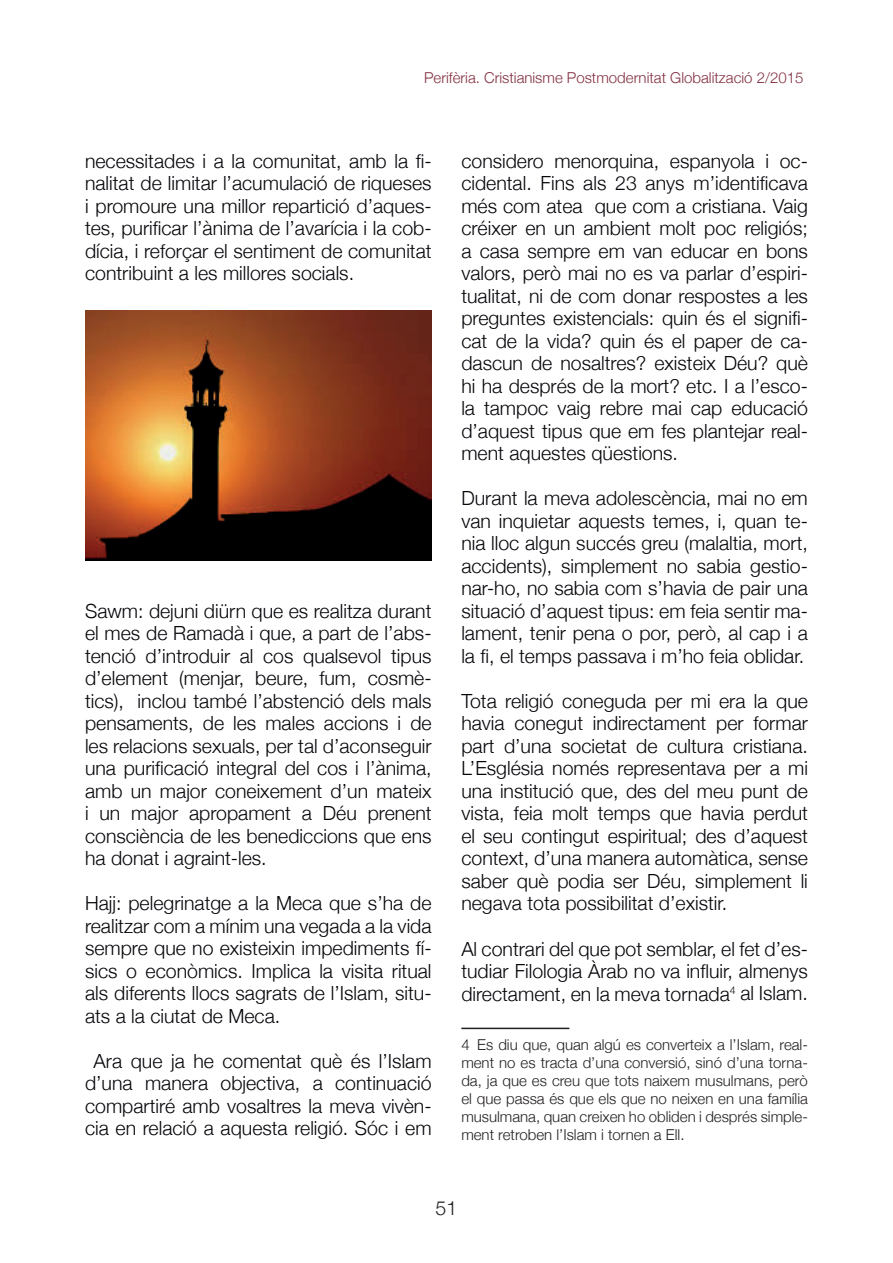
<style>
.page{position:relative;width:893px;height:1263px;background:#fff}
.page>*{position:absolute;margin:0;border:0;box-sizing:border-box;transform-origin:0 0}
.t1{font:300 19.5px/22.5px "Helvetica Neue";color:#05060a;text-align:justify}
.t2{font:300 19.5px "Helvetica Neue";color:#231f20}
.t3{font:300 15px/18px "Helvetica Neue";color:#231f20;text-align:justify}
.t4{font:300 15px "Helvetica Neue";color:#833041}
</style>
<div class="page">
<hr style="left:461px;top:1028px;width:108px;height:1px;background:#231f20">
<img style="left:85px;top:310px;width:347px;height:251px">
<p class="t4" style="left:424px;top:65px;width:381px">Perifèria. Cristianisme Postmodernitat Globalització 2/2015</p>
<p class="t1" style="left:85px;top:148px;width:348px">necessitades i a la comunitat, amb la fi&shy;nalitat de limitar l’acumulació de riqueses i promoure una millor repartició d’aques&shy;tes, purificar l’ànima de l’avarícia i la cob&shy;dícia, i reforçar el sentiment de comunitat contribuint a les millores socials.</p>
<p class="t1" style="left:85px;top:598px;width:348px">Sawm: dejuni diürn que es realitza durant el mes de Ramadà i que, a part de l’abs&shy;tenció d’introduir al cos qualsevol tipus d’element (menjar, beure, fum, cosmè&shy;tics), inclou també l’abstenció dels mals pensaments, de les males accions i de les relacions sexuals, per tal d’aconseguir una purificació integral del cos i l’ànima, amb un major coneixement d’un mateix i un major apropament a Déu prenent consciència de les benediccions que ens ha donat i agraint-les.</p>
<p class="t1" style="left:85px;top:891px;width:348px">Hajj: pelegrinatge a la Meca que s’ha de realitzar com a mínim una vegada a la vida sempre que no existeixin impediments fí&shy;sics o econòmics. Implica la visita ritual als diferents llocs sagrats de l’Islam, situ&shy;ats a la ciutat de Meca.</p>
<p class="t1" style="left:85px;top:1048px;width:348px;text-align:center">Ara que ja he comentat què és l’Islam d’una manera objectiva, a continuació compartiré amb vosaltres la meva vivèn&shy;cia en relació a aquesta religió. Sóc i em</p>
<p class="t1" style="left:461px;top:148px;width:348px">considero menorquina, espanyola i oc&shy;cidental. Fins als 23 anys m’identificava més com atea que com a cristiana. Vaig créixer en un ambient molt poc religiós; a casa sempre em van educar en bons valors, però mai no es va parlar d’espiri&shy;tualitat, ni de com donar respostes a les preguntes existencials: quin és el signifi&shy;cat de la vida? quin és el paper de ca&shy;dascun de nosaltres? existeix Déu? què hi ha després de la mort? etc. I a l’esco&shy;la tampoc vaig rebre mai cap educació d’aquest tipus que em fes plantejar real&shy;ment aquestes qüestions.</p>
<p class="t1" style="left:461px;top:486px;width:348px">Durant la meva adolescència, mai no em van inquietar aquests temes, i, quan te&shy;nia lloc algun succés greu (malaltia, mort, accidents), simplement no sabia gestio&shy;nar-ho, no sabia com s’havia de pair una situació d’aquest tipus: em feia sentir ma&shy;lament, tenir pena o por, però, al cap i a la fi, el temps passava i m’ho feia oblidar.</p>
<p class="t1" style="left:461px;top:688px;width:348px">Tota religió coneguda per mi era la que havia conegut indirectament per formar part d’una societat de cultura cristiana.<br>L’Església només representava per a mi una institució que, des del meu punt de vista, feia molt temps que havia perdut el seu contingut espiritual; des d’aquest context, d’una manera automàtica, sense saber què podia ser Déu, simplement li negava tota possibilitat d’existir.</p>
<p class="t1" style="left:461px;top:936px;width:348px">Al contrari del que pot semblar, el fet d’es&shy;tudiar Filologia Àrab no va influir, almenys directament, en la meva tornada<sup>4</sup> al Islam.</p>
<p class="t3" style="left:461px;top:1034px;width:348px">4 Es diu que, quan algú es converteix a l’Islam, real&shy;ment no es tracta d’una conversió, sinó d’una torna&shy;da, ja que es creu que tots naixem musulmans, però el que passa és que els que no neixen en una família musulmana, quan creixen ho obliden i després simple&shy;ment retroben l’Islam i tornen a Ell.</p>
<p class="t2" style="left:436px;top:1192px;width:23px">51</p>
</div>
